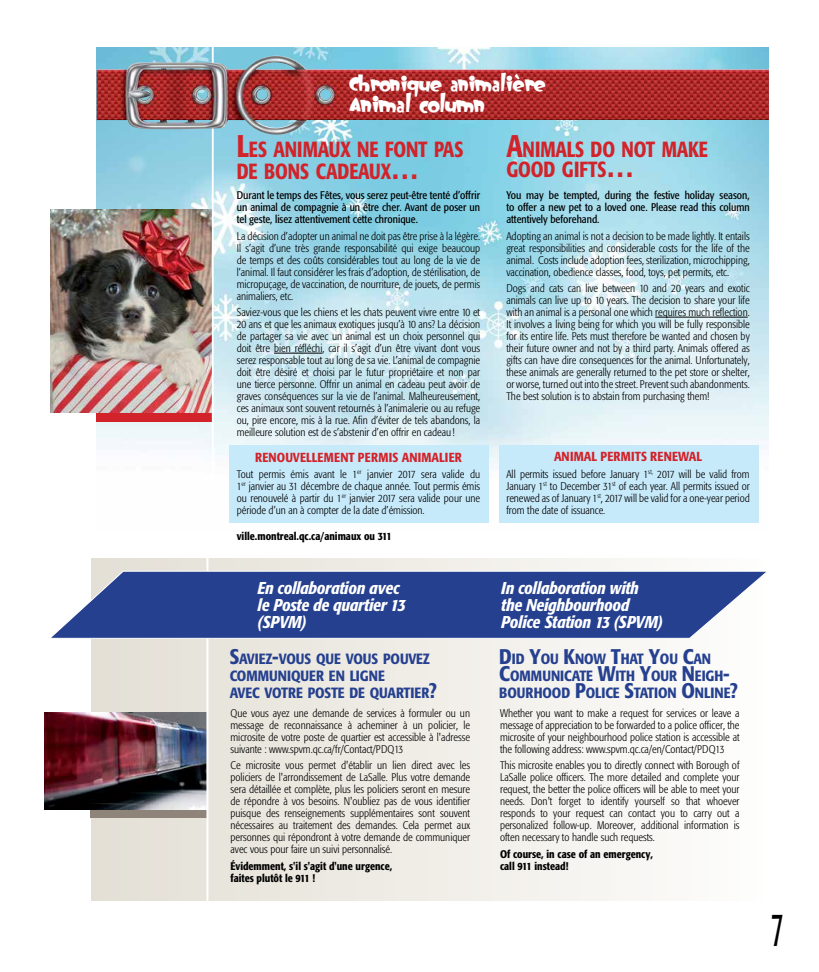
<style>
.page{position:relative;width:819px;height:972px;background:#fff}
.page>*{position:absolute;margin:0;border:0;box-sizing:border-box;transform-origin:0 0}
.t1{font:condensed 48px "Formata";color:#000;scale:.56 1}
.t2{font:500 condensed 21.7px/22px "Formata";letter-spacing:-.005em;color:#d2232a;scale:.91 1}
.t3{font:20px "Oogie Boogie";color:#fff}
.t4{font:19px "Oogie Boogie";color:#fff}
.t5{font:italic 500 condensed 17px/17px "Formata";letter-spacing:-.01em;color:#fff}
.t6{font:500 condensed 14.7px/17px "Formata";letter-spacing:-.005em;color:#25408f}
.t7{font:500 condensed 13px "Formata";letter-spacing:.02em;color:#d2232a}
.t8{font:300 condensed 11px/12px "Formata";color:#000;text-align:justify}
.t9{font:condensed 11px/12px "Formata";color:#000;text-align:justify}
.t10{font:500 condensed 11px/12px "Formata";color:#000}
.s1{font-size:31px}
.s2{font-size:21px}
</style>
<div class="page">
<img style="left:97px;top:47px;width:672px;height:476px">
<img style="left:51px;top:210px;width:161px;height:203px">
<div style="left:97px;top:413px;width:116px;height:8px;background:#d2232a"></div>
<hr style="left:212px;top:40px;width:2px;height:492px;background:#fff">
<div style="left:91px;top:558px;width:678px;height:342px;background:linear-gradient(to right,#e2ded4,#fefdfc)"></div>
<div style="left:90px;top:809px;width:117px;height:9px;background:#8e847a"></div>
<img style="left:45px;top:713px;width:161px;height:96px">
<hr style="left:206px;top:554px;width:2px;height:359px;background:#fff">
<svg style="left:51px;top:570px;width:718px;height:69px"></svg>
<img style="left:97px;top:56px;width:672px;height:81px">
<div style="left:229px;top:445px;width:259px;height:77px;background:#c7eafb"></div>
<div style="left:499px;top:445px;width:259px;height:77px;background:#c7eafb"></div>
<hr style="left:274px;top:353px;width:48px;height:1px;background:#000">
<hr style="left:655px;top:317px;width:93px;height:1px;background:#000">
<h3 class="t4" style="left:350px;top:73px;width:197px">Chronique animalière</h3>
<h3 class="t3" style="left:350px;top:94px;width:136px">Animal column</h3>
<h2 class="t2" style="left:237px;top:139px;width:251px"><span class="s1">L</span>ES ANIMAUX NE FONT PAS<br>DE BONS CADEAUX<span class="s1">…</span></h2>
<h2 class="t2" style="left:506px;top:140px;width:223px;line-height:20px"><span class="s1">A</span>NIMALS DO NOT MAKE<br>GOOD GIFTS<span class="s1">…</span></h2>
<p class="t9" style="left:237px;top:189px;width:245px">Durant le temps des Fêtes, vous serez peut-être tenté d’offrir un animal de compagnie à un être cher. Avant de poser un tel geste, lisez attentivement cette chronique.</p>
<p class="t8" style="left:237px;top:230px;width:245px">La décision d’adopter un animal ne doit pas être prise à la légère.<br>Il s’agit d’une très grande responsabilité qui exige beaucoup de temps et des coûts considérables tout au long de la vie de l’animal. Il faut considérer les frais d’adoption, de stérilisation, de micropuçage, de vaccination, de nourriture, de jouets, de permis animaliers, etc.</p>
<p class="t8" style="left:237px;top:306px;width:245px">Saviez-vous que les chiens et les chats peuvent vivre entre 10 et 20 ans et que les animaux exotiques jusqu’à 10 ans? La décision de partager sa vie avec un animal est un choix personnel qui doit être bien réfléchi, car il s’agit d’un être vivant dont vous serez responsable tout au long de sa vie. L’animal de compagnie doit être désiré et choisi par le futur propriétaire et non par une tierce personne. Offrir un animal en cadeau peut avoir de graves conséquences sur la vie de l’animal. Malheureusement, ces animaux sont souvent retournés à l’animalerie ou au refuge ou, pire encore, mis à la rue. Afin d’éviter de tels abandons, la meilleure solution est de s’abstenir d’en offrir en cadeau !</p>
<p class="t7" style="left:255px;top:449px;width:131px">Renouvellement permis</p>
<p class="t7" style="left:402px;top:449px;width:62px">animali er</p>
<p class="t8" style="left:237px;top:468px;width:245px">Tout permis émis avant le 1<sup>er</sup> janvier 2017 sera valide du 1<sup>er</sup> janvier au 31 décembre de chaque année. Tout permis émis ou renouvelé à partir du 1<sup>er</sup> janvier 2017 sera valide pour une période d’un an à compter de la date d’émission.</p>
<p class="t10" style="left:237px;top:530px;width:157px">ville.montreal.qc.ca/animaux ou 311</p>
<p class="t9" style="left:506px;top:189px;width:245px">You may be tempted, during the festive holiday season, to offer a new pet to a loved one. Please read this column attentively beforehand.</p>
<p class="t8" style="left:506px;top:230px;width:245px">Adopting an animal is not a decision to be made lightly. It entails great responsibilities and considerable costs for the life of the animal. Costs include adoption fees, sterilization, microchipping, vaccination, obedience classes, food, toys, pet permits, etc.</p>
<p class="t8" style="left:506px;top:282px;width:245px">Dogs and cats can live between 10 and 20 years and exotic animals can live up to 10 years. The decision to share your life with an animal is a personal one which requires much reflection.<br>It involves a living being for which you will be fully responsible for its entire life. Pets must therefore be wanted and chosen by their future owner and not by a third party. Animals offered as gifts can have dire consequences for the animal. Unfortunately, these animals are generally returned to the pet store or shelter, or worse, turned out into the street. Prevent such abandonments.<br>The best solution is to abstain from purchasing them!</p>
<p class="t7" style="left:554px;top:449px;width:9px">Anim</p>
<p class="t7" style="left:584px;top:449px;width:45px">al Permits</p>
<p class="t7" style="left:650px;top:449px;width:51px">Renewal</p>
<p class="t8" style="left:506px;top:468px;width:245px">All permits issued before January 1<sup>st,</sup> 2017 will be valid from January 1<sup>st</sup> to December 31<sup>st</sup> of each year. All permits issued or renewed as of January 1<sup>st</sup>, 2017 will be valid for a one-year period from the date of issuance.</p>
<h3 class="t5" style="left:258px;top:579px;width:149px">En collaboration avec le Poste de quartier 13 (SPVM)</h3>
<h3 class="t5" style="left:501px;top:579px;width:163px">In collaboration with the Neighbourhood<br>Police Station 13 (SPVM)</h3>
<h3 class="t6" style="left:230px;top:650px;width:209px"><span class="s2">S</span>AVIEZ<span class="s2">-</span>VOUS QUE VOUS POUVEZ<br>COMMUNIQUER EN LIGNE<br>AVEC VOTRE POSTE DE QUARTIER<span class="s2">?</span></h3>
<h3 class="t6" style="left:499px;top:650px;width:240px"><span class="s2">D</span>ID <span class="s2">Y</span>OU <span class="s2">K</span>NOW <span class="s2">T</span>HAT <span class="s2">Y</span>OU <span class="s2">C</span>AN<br><span class="s2">C</span>OMMUNICATE <span class="s2">W</span>ITH <span class="s2">Y</span>OUR <span class="s2">N</span>EIGH<span class="s2">-<br></span>BOURHOOD <span class="s2">P</span>OLICE <span class="s2">S</span>TATION <span class="s2">O</span>NLINE<span class="s2">?</span></h3>
<p class="t8" style="left:231px;top:707px;width:241px">Que vous ayez une demande de services à formuler ou un message de reconnaissance à acheminer à un policier, le microsite de votre poste de quartier est accessible à l'adresse suivante : www.spvm.qc.ca/fr/Contact/PDQ13</p>
<p class="t8" style="left:231px;top:759px;width:241px">Ce microsite vous permet d'établir un lien direct avec les policiers de l'arrondissement de LaSalle. Plus votre demande sera détaillée et complète, plus les policiers seront en mesure de répondre à vos besoins. N'oubliez pas de vous identifier puisque des renseignements supplémentaires sont souvent nécessaires au traitement des demandes. Cela permet aux personnes qui répondront à votre demande de communiquer avec vous pour faire un suivi personnalisé.</p>
<p class="t10" style="left:231px;top:860px;width:163px">Évidemment, s'il s'agit d'une urgence, faites plutôt le 911 !</p>
<p class="t8" style="left:500px;top:707px;width:241px">Whether you want to make a request for services or leave a message of appreciation to be forwarded to a police officer, the microsite of your neighbourhood police station is accessible at the following address: www.spvm.qc.ca/en/Contact/PDQ13</p>
<p class="t8" style="left:500px;top:759px;width:241px">This microsite enables you to directly connect with Borough of LaSalle police officers. The more detailed and complete your request, the better the police officers will be able to meet your needs. Don't forget to identify yourself so that whoever responds to your request can contact you to carry out a personalized follow-up. Moreover, additional information is often necessary to handle such requests.</p>
<p class="t10" style="left:500px;top:848px;width:155px">Of course, in case of an emergency, call 911 instead!</p>
<h1 class="t1" style="left:771px;top:901px;width:23px">7</h1>
</div>
